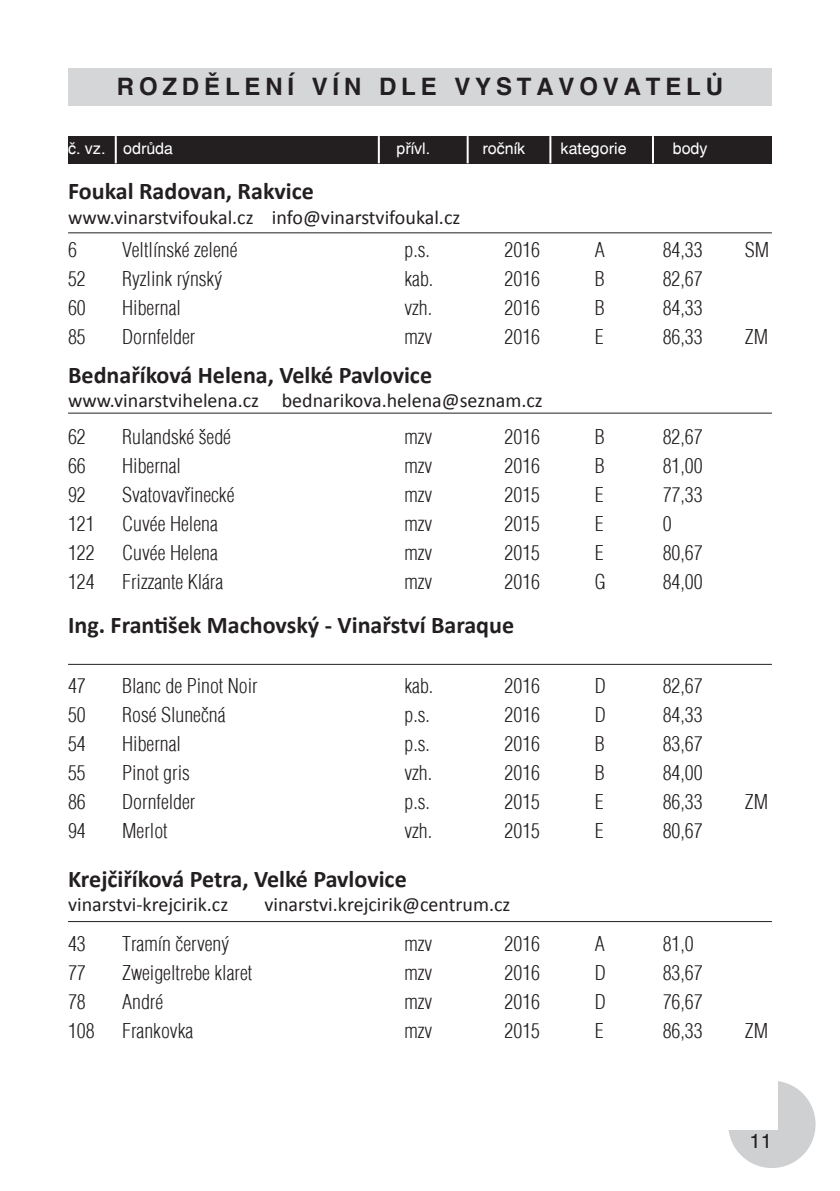
<style>
.page{position:relative;width:840px;height:1191px;background:#fff}
.page>*{position:absolute;margin:0;border:0;box-sizing:border-box;transform-origin:0 0}
.t1{font:700 24px "Calibri";color:#231f20}
.t2{font:700 24px "Switzerland";letter-spacing:.2em;color:#231f20}
.t3{font:20px "Switzerland Cond Light CE";color:#231f20}
.t4{font:20px "Calibri";color:#231f20}
.t5{font:20px "Switzerland";color:#231f20}
.t6{font:16px "Switzerland";color:#fff}
</style>
<div class="page">
<div style="left:727px;top:1080px;width:88px;height:88px;background:#cfd0d2;border-radius:50%"></div>
<div style="left:707px;top:1059px;width:70px;height:70px;background:#fff"></div>
<div style="left:68px;top:68px;width:703px;height:37px;background:#d5d6d8"></div>
<div style="left:68px;top:136px;width:703px;height:28px;background:#231f20"></div>
<hr style="left:115px;top:136px;width:2px;height:27px;background:#fff">
<hr style="left:377px;top:136px;width:2px;height:27px;background:#fff">
<hr style="left:651px;top:136px;width:2px;height:27px;background:#fff">
<hr style="left:466px;top:136px;width:2px;height:27px;background:#fff">
<hr style="left:549px;top:136px;width:2px;height:27px;background:#fff">
<hr style="left:68px;top:413px;width:703px;height:1px;background:#231f20">
<hr style="left:68px;top:232px;width:703px;height:1px;background:#231f20">
<hr style="left:68px;top:921px;width:703px;height:1px;background:#231f20">
<hr style="left:68px;top:664px;width:703px;height:1px;background:#231f20">
<p class="t2" style="left:117px;top:72px;width:607px">ROZDĚLENÍ VÍN DLE VYSTAVOVATELŮ</p>
<p class="t6" style="left:68px;top:139px;width:106px">č. vz. odrůda</p>
<p class="t6" style="left:396px;top:139px;width:35px">přívl.</p>
<p class="t6" style="left:482px;top:139px;width:44px">ročník</p>
<p class="t6" style="left:560px;top:139px;width:67px">kategorie</p>
<p class="t6" style="left:672px;top:139px;width:36px">body</p>
<p class="t1" style="left:68px;top:176px;width:247px">Foukal Radovan, Rakvice</p>
<p class="t4" style="left:68px;top:204px;width:393px">www.vinarstvifoukal.cz info@vinarstvifoukal.cz</p>
<p class="t3" style="left:68px;top:238px;width:10px">6</p>
<p class="t3" style="left:122px;top:238px;width:117px">Veltlínské zelené</p>
<p class="t3" style="left:404px;top:238px;width:27px">p.s.</p>
<p class="t3" style="left:504px;top:238px;width:37px">2016</p>
<p class="t3" style="left:594px;top:238px;width:11px">A</p>
<p class="t3" style="left:662px;top:238px;width:41px">84,33</p>
<p class="t3" style="left:744px;top:238px;width:26px">SM</p>
<p class="t3" style="left:68px;top:267px;width:19px">52</p>
<p class="t3" style="left:122px;top:267px;width:101px">Ryzlink rýnský</p>
<p class="t3" style="left:404px;top:267px;width:30px">kab.</p>
<p class="t3" style="left:504px;top:267px;width:37px">2016</p>
<p class="t3" style="left:594px;top:267px;width:11px">B</p>
<p class="t3" style="left:662px;top:267px;width:41px">82,67</p>
<p class="t3" style="left:68px;top:296px;width:19px">60</p>
<p class="t3" style="left:122px;top:296px;width:60px">Hibernal</p>
<p class="t3" style="left:404px;top:296px;width:29px">vzh.</p>
<p class="t3" style="left:504px;top:296px;width:37px">2016</p>
<p class="t3" style="left:594px;top:296px;width:11px">B</p>
<p class="t3" style="left:662px;top:296px;width:41px">84,33</p>
<p class="t3" style="left:68px;top:325px;width:19px">85</p>
<p class="t3" style="left:122px;top:325px;width:75px">Dornfelder</p>
<p class="t3" style="left:404px;top:325px;width:29px">mzv</p>
<p class="t3" style="left:504px;top:325px;width:37px">2016</p>
<p class="t3" style="left:594px;top:325px;width:10px">E</p>
<p class="t3" style="left:662px;top:325px;width:41px">86,33</p>
<p class="t3" style="left:744px;top:325px;width:25px">ZM</p>
<p class="t1" style="left:68px;top:360px;width:365px">Bednaříková Helena, Velké Pavlovice</p>
<p class="t4" style="left:68px;top:388px;width:476px">www.vinarstvihelena.cz bednarikova.helena@seznam.cz</p>
<p class="t3" style="left:68px;top:425px;width:19px">62</p>
<p class="t3" style="left:122px;top:425px;width:110px">Rulandské šedé</p>
<p class="t3" style="left:404px;top:425px;width:29px">mzv</p>
<p class="t3" style="left:504px;top:425px;width:37px">2016</p>
<p class="t3" style="left:594px;top:425px;width:11px">B</p>
<p class="t3" style="left:662px;top:425px;width:41px">82,67</p>
<p class="t3" style="left:68px;top:454px;width:19px">66</p>
<p class="t3" style="left:122px;top:454px;width:60px">Hibernal</p>
<p class="t3" style="left:404px;top:454px;width:29px">mzv</p>
<p class="t3" style="left:504px;top:454px;width:37px">2016</p>
<p class="t3" style="left:594px;top:454px;width:11px">B</p>
<p class="t3" style="left:662px;top:454px;width:41px">81,00</p>
<p class="t3" style="left:68px;top:483px;width:19px">92</p>
<p class="t3" style="left:122px;top:483px;width:114px">Svatovavřinecké</p>
<p class="t3" style="left:404px;top:483px;width:29px">mzv</p>
<p class="t3" style="left:504px;top:483px;width:37px">2015</p>
<p class="t3" style="left:594px;top:483px;width:10px">E</p>
<p class="t3" style="left:662px;top:483px;width:41px">77,33</p>
<p class="t3" style="left:68px;top:512px;width:28px">121</p>
<p class="t3" style="left:122px;top:512px;width:97px">Cuvée Helena</p>
<p class="t3" style="left:404px;top:512px;width:29px">mzv</p>
<p class="t3" style="left:504px;top:512px;width:37px">2015</p>
<p class="t3" style="left:594px;top:512px;width:10px">E</p>
<p class="t3" style="left:662px;top:512px;width:10px">0</p>
<p class="t3" style="left:68px;top:541px;width:28px">122</p>
<p class="t3" style="left:122px;top:541px;width:97px">Cuvée Helena</p>
<p class="t3" style="left:404px;top:541px;width:29px">mzv</p>
<p class="t3" style="left:504px;top:541px;width:37px">2015</p>
<p class="t3" style="left:594px;top:541px;width:10px">E</p>
<p class="t3" style="left:662px;top:541px;width:41px">80,67</p>
<p class="t3" style="left:68px;top:570px;width:28px">124</p>
<p class="t3" style="left:122px;top:570px;width:103px">Frizzante Klára</p>
<p class="t3" style="left:404px;top:570px;width:29px">mzv</p>
<p class="t3" style="left:504px;top:570px;width:37px">2016</p>
<p class="t3" style="left:594px;top:570px;width:13px">G</p>
<p class="t3" style="left:662px;top:570px;width:41px">84,00</p>
<p class="t1" style="left:68px;top:610px;width:447px">Ing. František Machovský - Vinařství Baraque</p>
<p class="t3" style="left:68px;top:674px;width:19px">47</p>
<p class="t3" style="left:122px;top:674px;width:137px">Blanc de Pinot Noir</p>
<p class="t3" style="left:404px;top:674px;width:30px">kab.</p>
<p class="t3" style="left:504px;top:674px;width:37px">2016</p>
<p class="t3" style="left:594px;top:674px;width:13px">D</p>
<p class="t3" style="left:662px;top:674px;width:41px">82,67</p>
<p class="t3" style="left:68px;top:703px;width:19px">50</p>
<p class="t3" style="left:122px;top:703px;width:105px">Rosé Slunečná</p>
<p class="t3" style="left:404px;top:703px;width:27px">p.s.</p>
<p class="t3" style="left:504px;top:703px;width:37px">2016</p>
<p class="t3" style="left:594px;top:703px;width:13px">D</p>
<p class="t3" style="left:662px;top:703px;width:41px">84,33</p>
<p class="t3" style="left:68px;top:732px;width:19px">54</p>
<p class="t3" style="left:122px;top:732px;width:60px">Hibernal</p>
<p class="t3" style="left:404px;top:732px;width:27px">p.s.</p>
<p class="t3" style="left:504px;top:732px;width:37px">2016</p>
<p class="t3" style="left:594px;top:732px;width:11px">B</p>
<p class="t3" style="left:662px;top:732px;width:41px">83,67</p>
<p class="t3" style="left:68px;top:761px;width:19px">55</p>
<p class="t3" style="left:122px;top:761px;width:69px">Pinot gris</p>
<p class="t3" style="left:404px;top:761px;width:29px">vzh.</p>
<p class="t3" style="left:504px;top:761px;width:37px">2016</p>
<p class="t3" style="left:594px;top:761px;width:11px">B</p>
<p class="t3" style="left:662px;top:761px;width:41px">84,00</p>
<p class="t3" style="left:68px;top:790px;width:19px">86</p>
<p class="t3" style="left:122px;top:790px;width:75px">Dornfelder</p>
<p class="t3" style="left:404px;top:790px;width:27px">p.s.</p>
<p class="t3" style="left:504px;top:790px;width:37px">2015</p>
<p class="t3" style="left:594px;top:790px;width:10px">E</p>
<p class="t3" style="left:662px;top:790px;width:41px">86,33</p>
<p class="t3" style="left:744px;top:790px;width:25px">ZM</p>
<p class="t3" style="left:68px;top:819px;width:19px">94</p>
<p class="t3" style="left:122px;top:819px;width:47px">Merlot</p>
<p class="t3" style="left:404px;top:819px;width:29px">vzh.</p>
<p class="t3" style="left:504px;top:819px;width:37px">2015</p>
<p class="t3" style="left:594px;top:819px;width:10px">E</p>
<p class="t3" style="left:662px;top:819px;width:41px">80,67</p>
<p class="t1" style="left:68px;top:864px;width:340px">Krejčiříková Petra, Velké Pavlovice</p>
<p class="t4" style="left:68px;top:892px;width:162px">vinarstvi-krejcirik.cz</p>
<p class="t4" style="left:264px;top:892px;width:247px">vinarstvi.krejcirik@centrum.cz</p>
<p class="t3" style="left:68px;top:931px;width:19px">43</p>
<p class="t3" style="left:122px;top:931px;width:108px">Tramín červený</p>
<p class="t3" style="left:404px;top:931px;width:29px">mzv</p>
<p class="t3" style="left:504px;top:931px;width:37px">2016</p>
<p class="t3" style="left:594px;top:931px;width:11px">A</p>
<p class="t3" style="left:662px;top:931px;width:33px">81,0</p>
<p class="t3" style="left:68px;top:960px;width:19px">77</p>
<p class="t3" style="left:122px;top:960px;width:132px">Zweigeltrebe klaret</p>
<p class="t3" style="left:404px;top:960px;width:29px">mzv</p>
<p class="t3" style="left:504px;top:960px;width:37px">2016</p>
<p class="t3" style="left:594px;top:960px;width:13px">D</p>
<p class="t3" style="left:662px;top:960px;width:41px">83,67</p>
<p class="t3" style="left:68px;top:989px;width:19px">78</p>
<p class="t3" style="left:122px;top:989px;width:43px">André</p>
<p class="t3" style="left:404px;top:989px;width:29px">mzv</p>
<p class="t3" style="left:504px;top:989px;width:37px">2016</p>
<p class="t3" style="left:594px;top:989px;width:13px">D</p>
<p class="t3" style="left:662px;top:989px;width:41px">76,67</p>
<p class="t3" style="left:68px;top:1018px;width:28px">108</p>
<p class="t3" style="left:122px;top:1018px;width:73px">Frankovka</p>
<p class="t3" style="left:404px;top:1018px;width:29px">mzv</p>
<p class="t3" style="left:504px;top:1018px;width:37px">2015</p>
<p class="t3" style="left:594px;top:1018px;width:10px">E</p>
<p class="t3" style="left:662px;top:1018px;width:41px">86,33</p>
<p class="t3" style="left:744px;top:1018px;width:25px">ZM</p>
<p class="t5" style="left:749px;top:1129px;width:24px">11</p>
</div>
